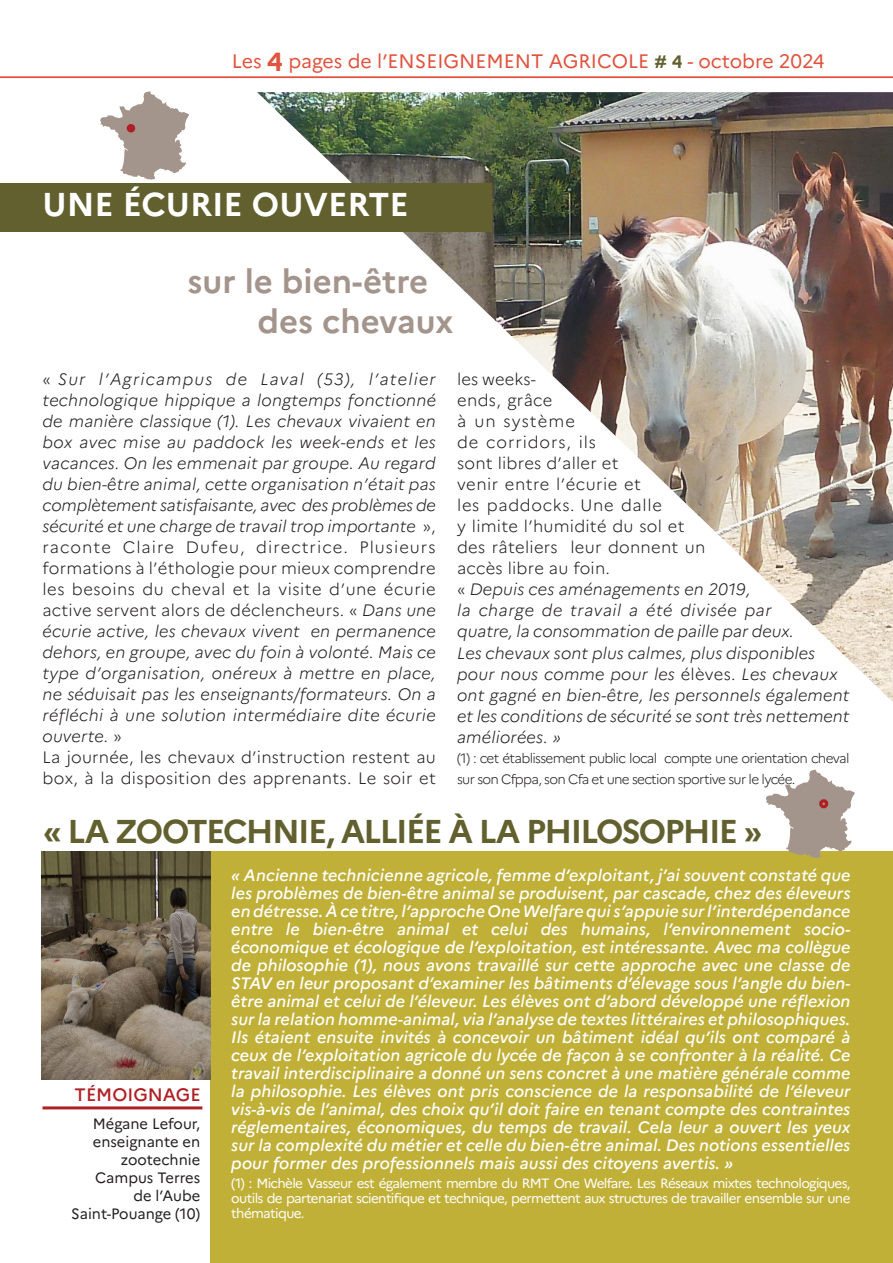
<style>
.page{position:relative;width:893px;height:1263px;background:#fff}
.page>*{position:absolute;margin:0;border:0;box-sizing:border-box;transform-origin:0 0}
.t1{font:700 33px "Marianne";letter-spacing:-.05em;color:#62602e}
.t2{font:700 33px/39.6px "Marianne";color:#a4958c}
.t3{font:700 33px "Marianne";color:#fff}
.t4{font:19.5px "Marianne";color:#e0543f}
.t5{font:500 18px "Marianne";color:#af2024}
.t6{font:italic 300 16.5px/21px "Marianne";letter-spacing:.015em;color:#231f20}
.t7{font:italic 500 16.5px/18px "Marianne";letter-spacing:.005em;color:#fff;text-align:justify}
.t8{font:15px/18px "Marianne";color:#231f20;text-align:right}
.t9{font:13.5px/15px "Marianne";letter-spacing:-.05em;color:#fff;text-align:justify}
.t10{font:300 13.5px/21px "Marianne";letter-spacing:-.05em;color:#231f20}
.s1{font-weight:700;font-size:26.25px}
.s2{font-weight:700;font-size:18px;color:#62602e}
.s3{font-style:normal}
</style>
<div class="page">
<img style="left:257px;top:92px;width:636px;height:610px">
<div style="left:0;top:183px;width:492px;height:48px;background:#62602e"></div>
<div style="left:210px;top:851px;width:683px;height:412px;background:#c0b038"></div>
<hr style="left:43px;top:1106px;width:159px;height:3px;background:#af2024">
<svg style="left:100px;top:91px;width:89px;height:89px"></svg>
<div style="left:127px;top:124px;width:8px;height:8px;background:#af2024;border-radius:50%"></div>
<svg style="left:766px;top:770px;width:89px;height:88px"></svg>
<div style="left:819px;top:799px;width:9px;height:9px;border:6px solid #af2024;border-radius:50%"></div>
<img style="left:41px;top:851px;width:169px;height:228px">
<hr style="left:0;top:77px;width:893px;height:1px;background:#e0543f">
<p class="t4" style="left:232px;top:46px;width:594px">Les <span class="s1">4</span> pages de l’ENSEIGNEMENT AGRICOLE <span class="s2"># 4</span> - octobre 2024</p>
<h1 class="t3" style="left:43px;top:179px;width:368px">UNE ÉCURIE OUVERTE</h1>
<h1 class="t2" style="left:258px;top:259px;width:197px;text-indent:-70px">sur le bien-être des chevaux</h1>
<p class="t6" style="left:43px;top:368px;width:395px"><span class="s3">«</span> Sur l’Agricampus de Laval (53), l’atelier technologique hippique a longtemps fonctionné de manière classique (1). Les chevaux vivaient en box avec mise au paddock les week-ends et les vacances. On les emmenait par groupe. Au regard du bien-être animal, cette organisation n’était pas complètement satisfaisante, avec des problèmes de sécurité et une charge de travail trop importante <span class="s3">», raconte Claire Dufeu, directrice. Plusieurs formations à l’éthologie pour mieux comprendre les besoins du cheval et la visite d’une écurie active servent alors de déclencheurs. «</span> Dans une écurie active, les chevaux vivent en permanence dehors, en groupe, avec du foin à volonté. Mais ce type d’organisation, onéreux à mettre en place, ne séduisait pas les enseignants/formateurs. On a réfléchi à une solution intermédiaire dite écurie ouverte. <span class="s3">»<br>La journée, les chevaux d’instruction restent au box, à la disposition des apprenants. Le soir et</span></p>
<p class="t6" style="left:457px;top:368px;width:394px"><span class="s3">les weeks-<br>ends, grâce<br>à un système<br>de corridors, ils<br>sont libres d’aller et<br>venir entre l’écurie et<br>les paddocks. Une dalle<br>y limite l’humidité du sol et<br>des râteliers leur donnent un<br>accès libre au foin.<br>«</span> Depuis ces aménagements en 2019,<br>la charge de travail a été divisée par<br>quatre, la consommation de paille par deux.<br>Les chevaux sont plus calmes, plus disponibles pour nous comme pour les <span class="s3">élèves.</span> Les chevaux ont gagné en bien-être, les personnels également et les conditions de sécurité se sont très nettement améliorées. »</p>
<p class="t10" style="left:457px;top:747px;width:394px">(1) : cet établissement public local compte une orientation cheval sur son Cfppa, son Cfa et une section sportive sur le lycée.</p>
<h1 class="t1" style="left:43px;top:806px;width:721px">« LA ZOOTECHNIE, ALLIÉE À LA PHILOSOPHIE »</h1>
<p class="t5" style="left:75px;top:1081px;width:128px">TÉMOIGNAGE</p>
<p class="t8" style="left:71px;top:1113px;width:130px">Mégane Lefour, enseignante en zootechnie<br>Campus Terres<br>de l’Aube<br>Saint-Pouange (10)</p>
<p class="t7" style="left:231px;top:864px;width:621px">« Ancienne technicienne agricole, femme d’exploitant, j’ai souvent constaté que les problèmes de bien-être animal se produisent, par cascade, chez des éleveurs en détresse. À ce titre, l’approche One Welfare qui s’appuie sur l’interdépendance entre le bien-être animal et celui des humains, l’environnement socio&shy;économique et écologique de l’exploitation, est intéressante. Avec ma collègue de philosophie (1), nous avons travaillé sur cette approche avec une classe de STAV en leur proposant d’examiner les bâtiments d’élevage sous l’angle du bien&shy;être animal et celui de l’éleveur. Les élèves ont d’abord développé une réflexion sur la relation homme-animal, via l’analyse de textes littéraires et philosophiques.<br>Ils étaient ensuite invités à concevoir un bâtiment idéal qu’ils ont comparé à ceux de l’exploitation agricole du lycée de façon à se confronter à la réalité. Ce travail interdisciplinaire a donné un sens concret à une matière générale comme la philosophie. Les élèves ont pris conscience de la responsabilité de l’éleveur vis-à-vis de l’animal, des choix qu’il doit faire en tenant compte des contraintes réglementaires, économiques, du temps de travail. Cela leur a ouvert les yeux sur la complexité du métier et celle du bien-être animal. Des notions essentielles pour former des professionnels mais aussi des citoyens avertis. »</p>
<p class="t9" style="left:231px;top:1175px;width:621px">(1) : Michèle Vasseur est également membre du RMT One Welfare. Les Réseaux mixtes technologiques, outils de partenariat scientifique et technique, permettent aux structures de travailler ensemble sur une thématique.</p>
</div>
